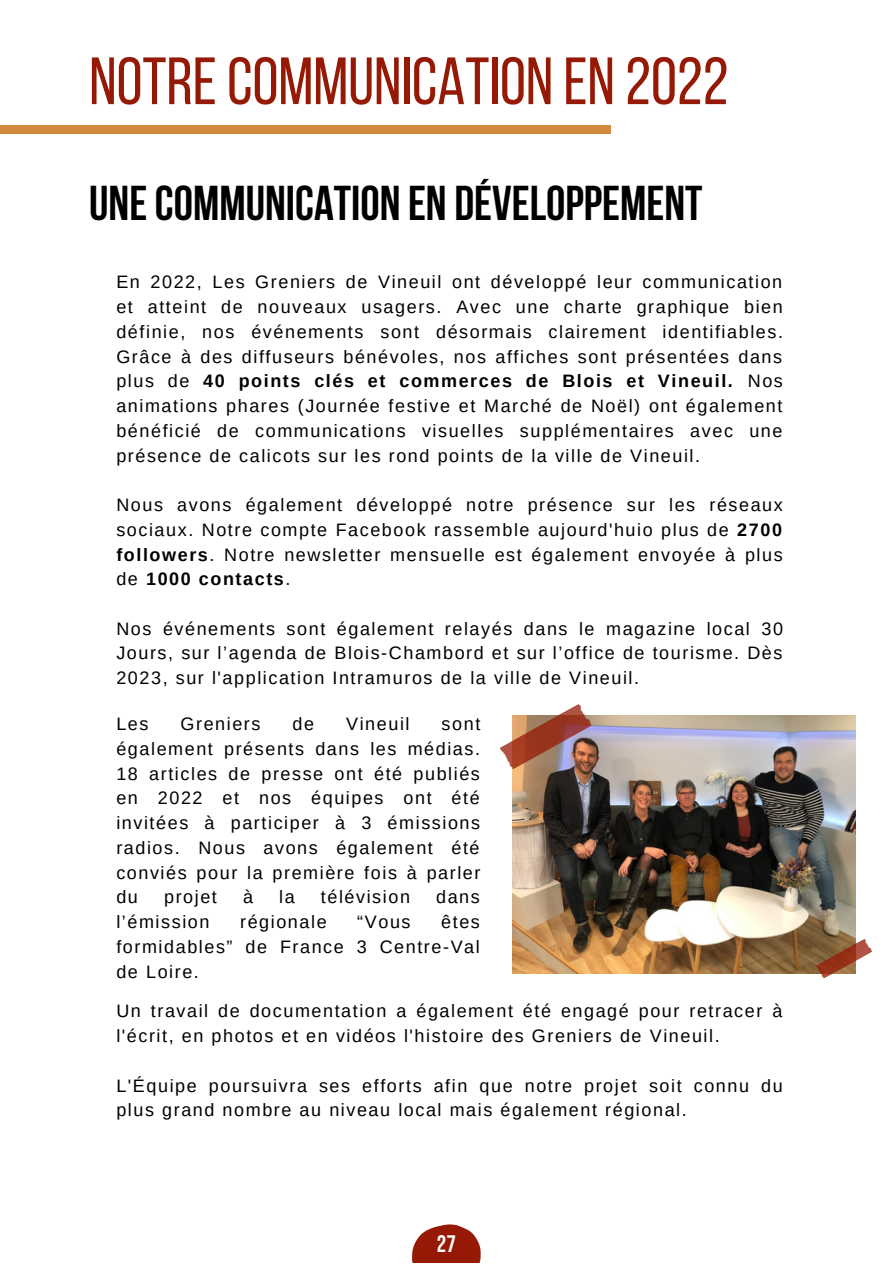
<style>
.page{position:relative;width:893px;height:1264px;background:#fff}
.page>*{position:absolute;margin:0;border:0;box-sizing:border-box;transform-origin:0 0}
.t1{font:66.75px "Bebas Neue";color:#951905}
.t2{font:700 48.75px "Bebas Neue";color:#000}
.t3{font:23.85px "Bebas Neue";color:#fff}
.t4{font:18px/24.8px "Arimo";letter-spacing:.085em;color:#000;text-align:justify}
.s1{font-weight:700}
</style>
<div class="page">
<div style="left:0;top:125px;width:610px;height:9px;background:#d3893d"></div>
<img style="left:512px;top:715px;width:343px;height:258px">
<img style="left:500px;top:704px;width:93px;height:66px">
<svg style="left:814px;top:938px;width:58px;height:41px"></svg>
<svg style="left:412px;top:1224px;width:68px;height:38px"></svg>
<h1 class="t1" style="left:89px;top:54px;width:640px">NOTRECOMMUNICATION EN 2022</h1>
<h2 class="t2" style="left:89px;top:183px;width:614px">UNECOMMUNICATION EN DÉVELOPPEMENT</h2>
<p class="t4" style="left:116px;top:270px;width:668px">En 2022, Les Greniers de Vineuil ont développé leur communication et atteint de nouveaux usagers. Avec une charte graphique bien définie, nos événements sont désormais clairement identifiables.<br>Grâce à des diffuseurs bénévoles, nos affiches sont présentées dans plus de <span class="s1">40 points clés et commerces de Blois et Vineuil.</span> Nos animations phares (Journée festive et Marché de Noël) ont également bénéficié de communications visuelles supplémentaires avec une présence de calicots sur les rond points de la ville de Vineuil.</p>
<p class="t4" style="left:116px;top:492px;width:668px">Nous avons également développé notre présence sur les réseaux sociaux. Notre compte Facebook rassemble aujourd'huio plus de <span class="s1">2700 followers</span>. Notre newsletter mensuelle est également envoyée à plus de <span class="s1">1000 contacts</span>.</p>
<p class="t4" style="left:116px;top:616px;width:668px">Nos événements sont également relayés dans le magazine local 30<br>Jours, sur l’agenda de Blois-Chambord et sur l’office de tourisme. Dès 2023, sur l'application Intramuros de la ville de Vineuil.</p>
<p class="t4" style="left:116px;top:711px;width:34px">Les</p>
<p class="t4" style="left:180px;top:711px;width:81px">Greniers</p>
<p class="t4" style="left:292px;top:711px;width:23px">de</p>
<p class="t4" style="left:346px;top:711px;width:65px">Vineuil</p>
<p class="t4" style="left:116px;top:711px;width:365px;text-indent:325px">sont également présents dans les médias.<br>18 articles de presse ont été publiés en 2022 et nos équipes ont été invitées à participer à 3 émissions radios. Nous avons également été conviés pour la première fois à parler du</p>
<p class="t4" style="left:164px;top:884px;width:54px">projet</p>
<p class="t4" style="left:243px;top:884px;width:11px">à</p>
<p class="t4" style="left:279px;top:884px;width:17px">la</p>
<p class="t4" style="left:321px;top:884px;width:91px">télévision</p>
<p class="t4" style="left:436px;top:884px;width:45px">dans</p>
<p class="t4" style="left:116px;top:909px;width:95px">l’émission</p>
<p class="t4" style="left:240px;top:909px;width:88px">régionale</p>
<p class="t4" style="left:357px;top:909px;width:55px">“Vous</p>
<p class="t4" style="left:116px;top:909px;width:365px;text-indent:325px">êtes formidables” de France 3 Centre-Val de Loire.</p>
<p class="t4" style="left:116px;top:998px;width:667px">Un travail de documentation a également été engagé pour retracer à l'écrit, en photos et en vidéos l'histoire des Greniers de Vineuil.</p>
<p class="t4" style="left:116px;top:1072px;width:667px">L'Équipe poursuivra ses efforts afin que notre projet soit connu du plus grand nombre au niveau local mais également régional.</p>
<h3 class="t3" style="left:437px;top:1230px;width:21px">27</h3>
</div>
